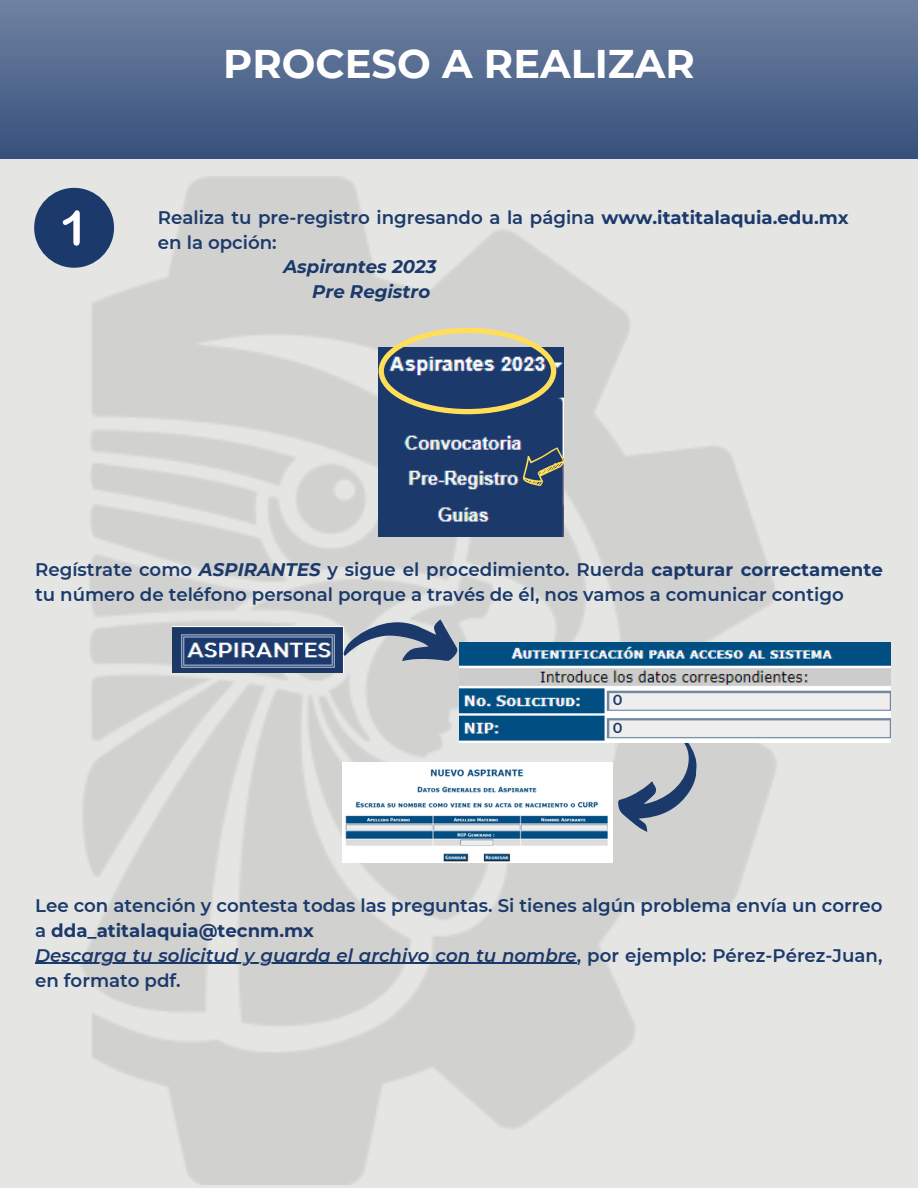
<style>
.page{position:relative;width:918px;height:1188px;background:#fff}
.page>*{position:absolute;margin:0;border:0;box-sizing:border-box;transform-origin:0 0}
.t1{font:700 39.9px "Montserrat";color:#fff}
.t2{font:600 18.15px/24.8px "Montserrat";color:#1b396a}
.t3{font:italic 600 18.15px/24.8px "Montserrat";color:#1b396a}
.t4{font:italic 700 18.15px "Montserrat";color:#1b396a}
.t5{font:600 14.55px "Montserrat";color:#1b396a}
.s1{font-weight:700}
.s2{font-weight:700;font-style:italic}
.s3{font-style:normal}
</style>
<div class="page">
<svg style="left:0;top:0;width:918px;height:159px;background:#52698e"></svg>
<div style="left:0;top:159px;width:918px;height:1029px;background:#e5e5e4"></div>
<img style="left:80px;top:176px;width:757px;height:1008px">
<div style="left:34px;top:188px;width:80px;height:80px;background:#1b396a;border-radius:50%"></div>
<svg style="left:63px;top:210px;width:17px;height:36px"></svg>
<img style="left:172px;top:626px;width:171px;height:46px">
<img style="left:342px;top:762px;width:270px;height:100px">
<svg style="left:343px;top:619px;width:115px;height:42px"></svg>
<svg style="left:616px;top:742px;width:83px;height:93px;background:#a4acb7"></svg>
<img style="left:459px;top:642px;width:432px;height:100px">
<img style="left:379px;top:348px;width:184px;height:189px">
<svg style="left:515px;top:442px;width:55px;height:50px;background:#516277"></svg>
<svg style="left:379px;top:328px;width:177px;height:86px;background:#6a7883"></svg>
<hr style="left:35px;top:963px;width:542px;height:1px;background:#1b396a">
<p class="t1" style="left:223px;top:40px;width:473px">PROCESO A REALIZAR</p>
<p class="t2" style="left:158px;top:205px;width:692px">Realiza tu pre-registro ingresando a la página <span class="s1">www.itatitalaquia.edu.mx </span>en la opción:</p>
<p class="t4" style="left:283px;top:256px;width:155px">Aspirantes 2023</p>
<p class="t4" style="left:312px;top:280px;width:119px">Pre Registro</p>
<p class="t2" style="left:35px;top:557px;width:849px">Regístrate como <span class="s2">ASPIRANTES</span> y sigue el procedimiento. Ruerda <span class="s1">capturar correctamente </span>tu número de teléfono personal porque a través de él, nos vamos a comunicar contigo</p>
<p class="t5" style="left:613px;top:691px;width:11px">0</p>
<p class="t5" style="left:613px;top:719px;width:11px">0</p>
<p class="t2" style="left:35px;top:893px;width:849px">Lee con atención y contesta todas las preguntas. Si tienes algún problema envía un correo a <span class="s1">dda_atitalaquia@tecnm.mx</span></p>
<p class="t3" style="left:35px;top:943px;width:849px">Descarga tu solicitud y guarda el archivo con tu nombre<span class="s3">, por ejemplo: Pérez-Pérez-Juan, en formato pdf.</span></p>
</div>
